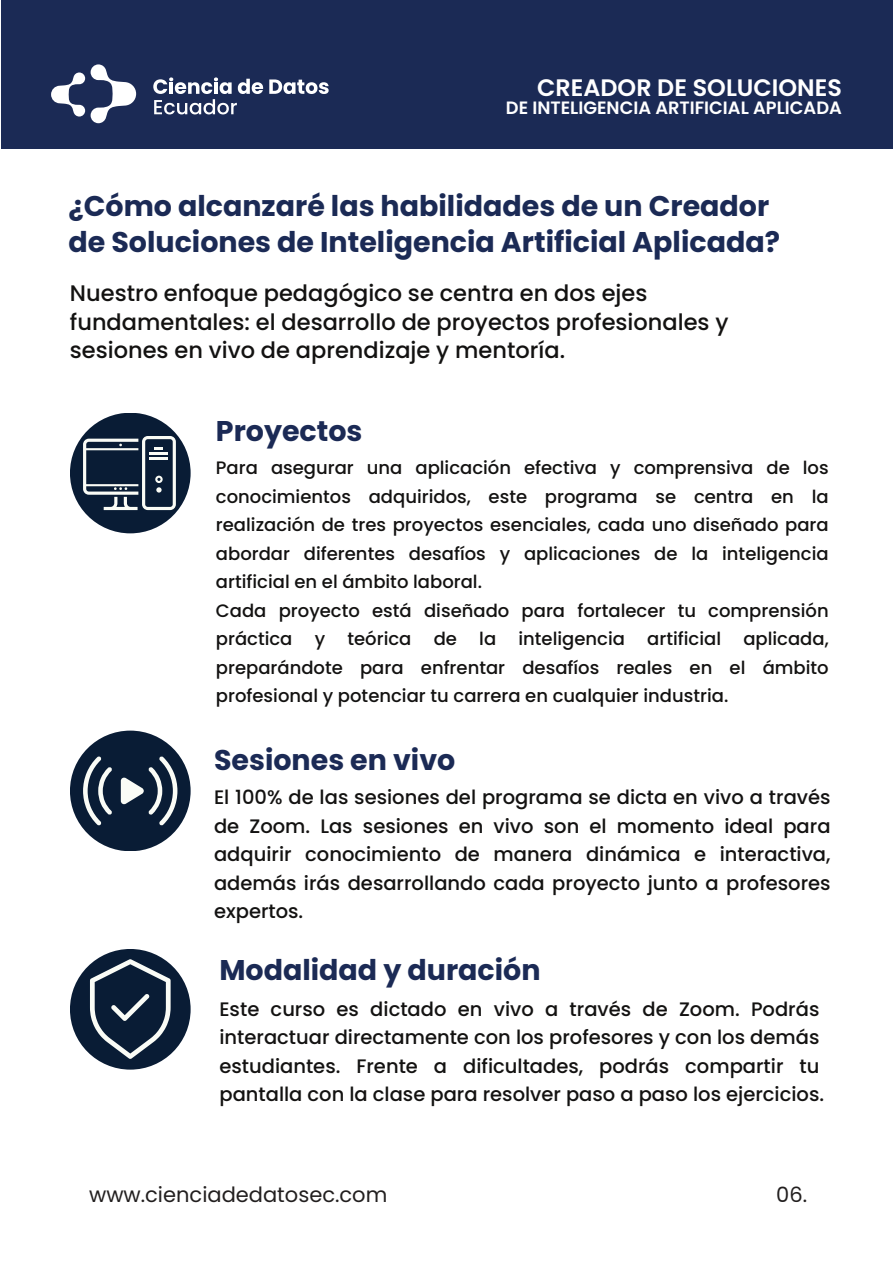
<style>
.page{position:relative;width:893px;height:1263px;background:#fff}
.page>*{position:absolute;margin:0;border:0;box-sizing:border-box;transform-origin:0 0}
.t1{font:700 28.5px/36px "Poppins";color:#1b2a55}
.t2{font:600 23.85px "Poppins";color:#fff}
.t3{font:500 22.5px/28.5px "Poppins";color:#131211}
.t4{font:21px "Poppins";color:#221f1f}
.t5{font:500 19.5px/28.5px "Poppins";color:#131211;text-align:justify}
.t6{font:500 18px/28.5px "Poppins";color:#131211}
.t7{font:600 17.85px "Poppins";color:#fff}
</style>
<div class="page">
<div style="left:1px;top:0;width:892px;height:148px;background:#1b2a55"></div>
<svg style="left:51px;top:72px;width:34px;height:45px"></svg>
<svg style="left:91px;top:64px;width:45px;height:59px"></svg>
<svg style="left:269px;top:79px;width:60px;height:15px"></svg>
<svg style="left:153px;top:77px;width:110px;height:37px"></svg>
<div style="left:70px;top:413px;width:121px;height:120px;background:#091c35;border-radius:60px"></div>
<svg style="left:83px;top:436px;width:93px;height:74px"></svg>
<div style="left:70px;top:731px;width:121px;height:120px;background:#091c35;border-radius:60px"></div>
<svg style="left:83px;top:756px;width:94px;height:69px"></svg>
<div style="left:70px;top:949px;width:121px;height:120px;background:#091c35;border-radius:60px"></div>
<svg style="left:90px;top:959px;width:81px;height:100px"></svg>
<h2 class="t2" style="left:537px;top:74px;width:306px">CREADOR DE SOLUCIONES</h2>
<p class="t7" style="left:506px;top:98px;width:338px">DE INTELIGENCIA ARTIFICIAL APLICADA</p>
<h1 class="t1" style="left:68px;top:190px;width:713px">¿Cómo alcanzaré las habilidades de un Creador de Soluciones de Inteligencia Artificial Aplicada?</h1>
<p class="t3" style="left:70px;top:281px;width:660px">Nuestro enfoque pedagógico se centra en dos ejes fundamentales: el desarrollo de proyectos profesionales y sesiones en vivo de aprendizaje y mentoría.</p>
<h1 class="t1" style="left:216px;top:415px;width:148px">Proyectos</h1>
<p class="t6" style="left:216px;top:455px;width:614px">Para asegurar una aplicación efectiva y comprensiva de los conocimientos adquiridos, este programa se centra en la realización de tres proyectos esenciales, cada uno diseñado para abordar diferentes desafíos y aplicaciones de la inteligencia artificial en el ámbito laboral.<br>Cada proyecto está diseñado para fortalecer tu comprensión práctica y teórica de la inteligencia artificial aplicada, preparándote para enfrentar desafíos reales en el ámbito profesional y potenciar tu carrera en cualquier industria.</p>
<h1 class="t1" style="left:214px;top:744px;width:243px">Sesiones en vivo</h1>
<p class="t5" style="left:214px;top:785px;width:618px">El 100% de las sesiones del programa se dicta en vivo a través de Zoom. Las sesiones en vivo son el momento ideal para adquirir conocimiento de manera dinámica e interactiva, además irás desarrollando cada proyecto junto a profesores expertos.</p>
<h1 class="t1" style="left:219px;top:954px;width:323px">Modalidad y duración</h1>
<p class="t5" style="left:219px;top:996px;width:606px;text-align:left">Este curso es dictado en vivo a través de Zoom. Podrás interactuar directamente con los profesores y con los demás estudiantes. Frente a dificultades, podrás compartir tu pantalla con la clase para resolver paso a paso los ejercicios.</p>
<p class="t4" style="left:89px;top:1182px;width:300px">www.cienciadedatosec.com</p>
<p class="t4" style="left:776px;top:1182px;width:32px">06.</p>
</div>
